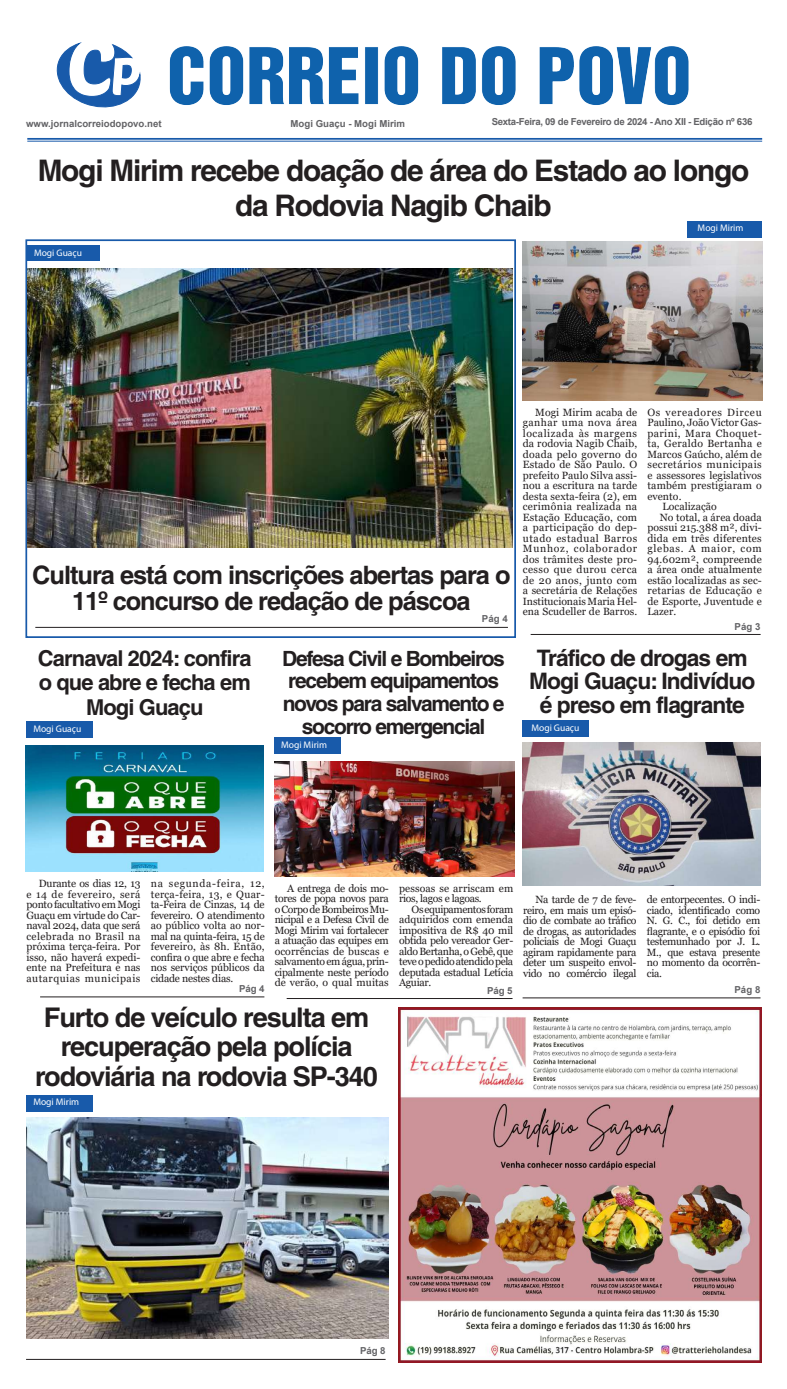
<style>
.page{position:relative;width:787px;height:1389px;background:#fff}
.page>*{position:absolute;margin:0;border:0;box-sizing:border-box;transform-origin:0 0}
.t1{font:700 29.75px/34.1px "Helvetica";letter-spacing:-.04em;color:#231f20;text-align:center}
.t2{font:700 27.12px/29.8px "Helvetica";letter-spacing:-.04em;color:#231f20;text-align:center}
.t3{font:700 25.38px/25.4px "Helvetica";letter-spacing:-.04em;color:#231f20;text-align:center}
.t4{font:700 22.75px/23.6px "Helvetica";letter-spacing:-.04em;color:#231f20;text-align:center}
.t5{font:700 21.88px/24.5px "Helvetica";letter-spacing:-.04em;color:#231f20;text-align:center}
.t6{font:700 21px/22.8px "Helvetica";letter-spacing:-.06em;color:#231f20;text-align:center}
.t7{font:10.5px/10.5px "Georgia";letter-spacing:.005em;color:#231f20;text-align:justify}
.t8{font:10.5px "Georgia";letter-spacing:.04em;color:#231f20}
.t9{font:10.5px "Georgia";letter-spacing:.03em;color:#231f20}
.t10{font:10.5px "Georgia";letter-spacing:.065em;color:#231f20}
.t11{font:10.5px "Georgia";letter-spacing:.07em;color:#231f20}
.t12{font:700 9.62px "Arial";color:#636366}
.t13{font:700 9.62px "Arial";letter-spacing:-.03em;color:#636366}
.t14{font:9.62px "Myriad Pro";color:#fff}
.t15{font:9.54px "Myriad Pro";color:#fff}
</style>
<div class="page">
<div style="left:25px;top:239px;width:491px;height:399px;border:2px solid #185aaa"></div>
<hr style="left:27px;top:138px;width:734px;height:2px;background:#185aaa">
<hr style="left:27px;top:141px;width:734px;height:1px;background:#185aaa">
<svg style="left:56px;top:42px;width:84px;height:66px"></svg>
<hr style="left:26px;top:1359px;width:359px;height:1px;background:#231f20">
<hr style="left:40px;top:996px;width:224px;height:1px;background:#231f20">
<hr style="left:530px;top:634px;width:230px;height:1px;background:#231f20">
<hr style="left:522px;top:997px;width:238px;height:1px;background:#231f20">
<hr style="left:35px;top:627px;width:472px;height:1px;background:#231f20">
<div style="left:26px;top:245px;width:73px;height:16px;background:#185aaa"></div>
<div style="left:274px;top:738px;width:66px;height:16px;background:#185aaa"></div>
<div style="left:687px;top:221px;width:74px;height:16px;background:#185aaa"></div>
<img style="left:169px;top:46px;width:520px;height:59px">
<hr style="left:286px;top:998px;width:226px;height:1px;background:#231f20">
<div style="left:522px;top:721px;width:66px;height:16px;background:#185aaa"></div>
<div style="left:26px;top:722px;width:67px;height:16px;background:#185aaa"></div>
<div style="left:26px;top:1095px;width:67px;height:16px;background:#185aaa"></div>
<img style="left:398px;top:1007px;width:363px;height:356px">
<img style="left:26px;top:745px;width:238px;height:127px">
<img style="left:27px;top:268px;width:485px;height:279px">
<img style="left:522px;top:241px;width:239px;height:159px">
<img style="left:26px;top:1117px;width:362px;height:221px">
<img style="left:522px;top:743px;width:238px;height:142px">
<img style="left:274px;top:762px;width:240px;height:114px">
<p class="t12" style="left:26px;top:117px;width:137px">www.jornalcorreiodopovo.net</p>
<p class="t13" style="left:491px;top:115px;width:262px">Sexta-Feira, 09 de Fevereiro de 2024 - Ano XII - Edição nº 636</p>
<h1 class="t1" style="left:38px;top:153px;width:712px">Mogi Mirim recebe doação de área do Estado ao longo da Rodovia Nagib Chaib</h1>
<p class="t12" style="left:290px;top:117px;width:116px">Mogi Guaçu - Mogi Mirim</p>
<p class="t15" style="left:34px;top:247px;width:49px">Mogi Guaçu</p>
<p class="t14" style="left:697px;top:222px;width:47px">Mogi Mirim</p>
<h3 class="t3" style="left:32px;top:562px;width:479px">Cultura está com inscrições abertas para o<br>11º concurso de redação de páscoa</h3>
<p class="t12" style="left:481px;top:612px;width:28px">Pág 4</p>
<h3 class="t5" style="left:38px;top:645px;width:215px">Carnaval 2024: confira o que abre e fecha em<br>Mogi Guaçu</h3>
<p class="t14" style="left:33px;top:723px;width:49px">Mogi Guaçu</p>
<h3 class="t6" style="left:282px;top:646px;width:224px">Defesa Civil e Bombeiros recebem equipamentos novos para salvamento e socorro emergencial</h3>
<p class="t14" style="left:281px;top:739px;width:47px">Mogi Mirim</p>
<p class="t7" style="left:522px;top:407px;width:116px;text-indent:12px">Mogi Mirim acaba de ganhar uma nova área localizada às margens da rodovia Nagib Chaib, doada pelo governo do Estado de São Paulo. O prefeito Paulo Silva assi&shy;nou a escritura na tarde desta sexta-feira (2), em cerimônia realizada na Estação Educação, com a participação do dep&shy;utado estadual Barros Munhoz, colaborador dos trâmites deste pro&shy;cesso que durou cerca de 20 anos, junto com a secretária de Relações Institucionais Maria Hel&shy;ena Scudeller de Barros.</p>
<p class="t10" style="left:647px;top:406px;width:116px">Os vereadores Dirceu</p>
<p class="t7" style="left:647px;top:418px;width:116px">Paulino, João Victor Gas-</p>
<p class="t8" style="left:647px;top:427px;width:116px">parini, Mara Choquet-</p>
<p class="t9" style="left:647px;top:437px;width:116px">ta, Geraldo Bertanha e</p>
<p class="t7" style="left:647px;top:449px;width:116px">Marcos Gaúcho, além de</p>
<p class="t8" style="left:647px;top:458px;width:116px">secretários municipais</p>
<p class="t7" style="left:647px;top:470px;width:116px">e assessores legislativos</p>
<p class="t7" style="left:647px;top:481px;width:116px">também prestigiaram o</p>
<p class="t7" style="left:647px;top:491px;width:36px">evento.</p>
<p class="t7" style="left:662px;top:502px;width:56px">Localização</p>
<p class="t7" style="left:659px;top:512px;width:103px">No total, a área doada</p>
<p class="t7" style="left:647px;top:523px;width:116px">possui 215.388 m², divi-</p>
<p class="t7" style="left:647px;top:533px;width:116px">dida em três diferentes</p>
<p class="t11" style="left:647px;top:542px;width:116px">glebas. A maior, com</p>
<p class="t7" style="left:647px;top:554px;width:116px">94.602m², compreende</p>
<p class="t7" style="left:647px;top:565px;width:116px">a área onde atualmente</p>
<p class="t7" style="left:647px;top:575px;width:116px">estão localizadas as sec-</p>
<p class="t9" style="left:647px;top:584px;width:116px">retarias de Educação e</p>
<p class="t7" style="left:647px;top:596px;width:116px">de Esporte, Juventude e</p>
<p class="t7" style="left:647px;top:607px;width:30px">Lazer.</p>
<p class="t12" style="left:734px;top:619px;width:28px">Pág 3</p>
<h3 class="t4" style="left:529px;top:646px;width:228px">Tráfico de drogas em<br>Mogi Guaçu: Indivíduo é preso em flagrante</h3>
<p class="t14" style="left:531px;top:722px;width:49px">Mogi Guaçu</p>
<p class="t7" style="left:26px;top:879px;width:115px;text-indent:12px">Durante os dias 12, 13 e 14 de fevereiro, será ponto facultativo em Mogi Guaçu em virtude do Car&shy;naval 2024, data que será celebrada no Brasil na próxima terça-feira. Por isso, não haverá expedi&shy;ente na Prefeitura e nas autarquias municipais</p>
<p class="t7" style="left:151px;top:879px;width:115px">na segunda-feira, 12, terça-feira, 13, e Quar&shy;ta-Feira de Cinzas, 14 de fevereiro. O atendimento ao público volta ao nor&shy;mal na quinta-feira, 15 de fevereiro, às 8h. Então, confira o que abre e fecha nos serviços públicos da cidade nestes dias.</p>
<p class="t12" style="left:239px;top:982px;width:27px">Pág 4</p>
<p class="t7" style="left:274px;top:883px;width:115px;text-indent:12px">A entrega de dois mo&shy;tores de popa novos para o Corpo de Bombeiros Mu&shy;nicipal e a Defesa Civil de Mogi Mirim vai fortalecer a atuação das equipes em ocorrências de buscas e salvamento em água, prin&shy;cipalmente neste período de verão, o qual muitas</p>
<p class="t7" style="left:399px;top:883px;width:115px">pessoas se arriscam em rios, lagos e lagoas.</p>
<p class="t7" style="left:399px;top:904px;width:116px;text-indent:12px">Os equipamentos foram adquiridos com emenda impositiva de R$ 40 mil obtida pelo vereador Ger&shy;aldo Bertanha, o Gebê, que teve o pedido atendido pela deputada estadual Letícia Aguiar.</p>
<p class="t12" style="left:487px;top:983px;width:27px">Pág 5</p>
<h2 class="t2" style="left:35px;top:1002px;width:344px">Furto de veículo resulta em recuperação pela polícia rodoviária na rodovia SP-340</h2>
<p class="t14" style="left:33px;top:1096px;width:47px">Mogi Mirim</p>
<p class="t7" style="left:523px;top:895px;width:115px;text-indent:12px">Na tarde de 7 de feve&shy;reiro, em mais um episó&shy;dio de combate ao tráfico de drogas, as autoridades policiais de Mogi Guaçu agiram rapidamente para deter um suspeito envol&shy;vido no comércio ilegal</p>
<p class="t7" style="left:646px;top:895px;width:115px">de entorpecentes. O indi&shy;ciado, identificado como N. G. C., foi detido em flagrante, e o episódio foi testemunhado por J. L.<br>M., que estava presente no momento da ocorrên&shy;cia.</p>
<p class="t12" style="left:734px;top:983px;width:28px">Pág 8</p>
<p class="t12" style="left:360px;top:1344px;width:27px">Pág 8</p>
</div>
